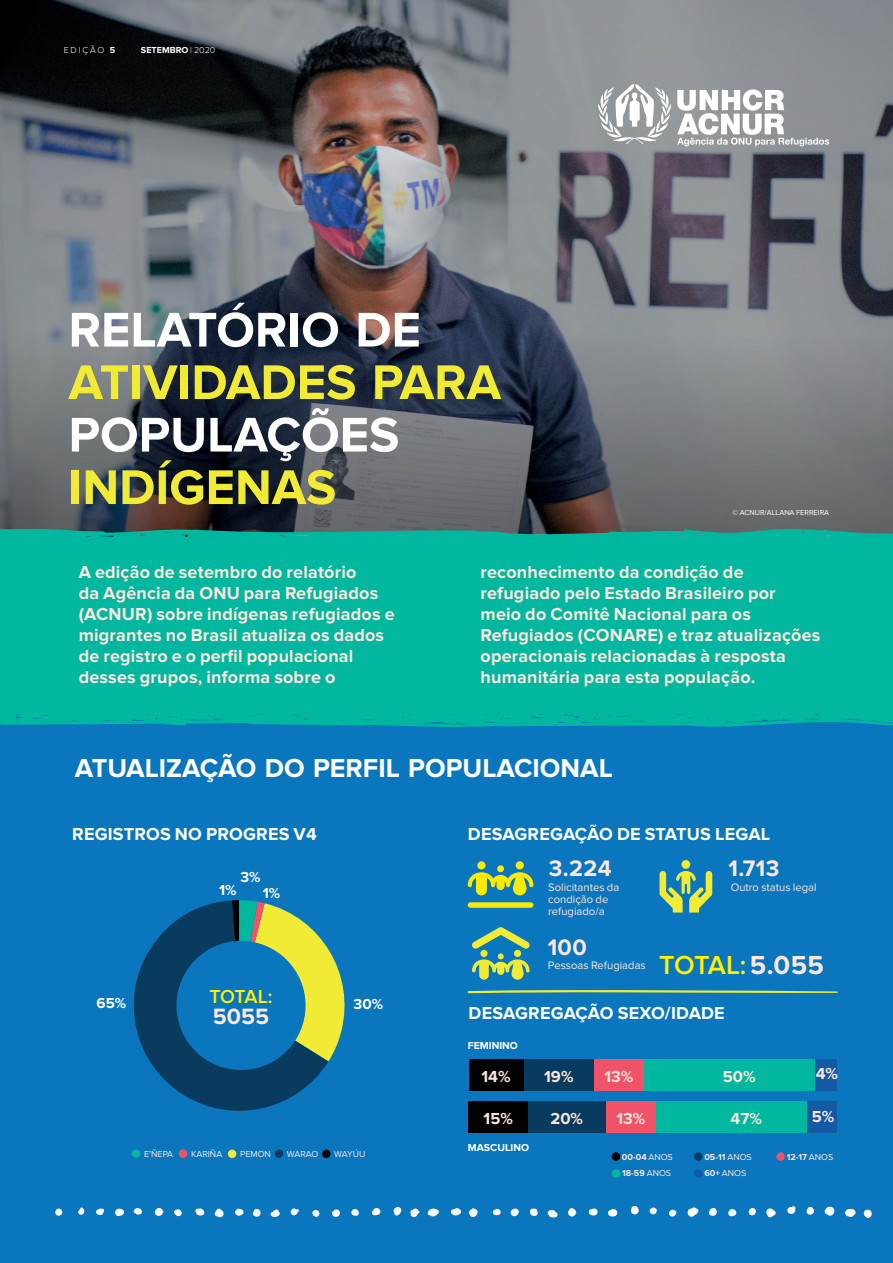
<style>
.page{position:relative;width:893px;height:1263px;background:#fff}
.page>*{position:absolute;margin:0;border:0;box-sizing:border-box;transform-origin:0 0}
.t1{font:700 50.55px "Proxima Nova";color:#f1eb35}
.t2{font:700 50.55px "Proxima Nova";color:#fff}
.t3{font:700 27px "Proxima Nova";color:#fff}
.t4{font:600 27px "Proxima Nova";color:#fff101}
.t5{font:700 23.25px "Proxima Nova";letter-spacing:.015em;color:#fde7dc}
.t6{font:700 22.95px "Proxima Nova";color:#fde7dc}
.t7{font:600 19.5px "Proxima Nova";color:#fff101}
.t8{font:700 18px/21px "Proxima Nova";letter-spacing:.01em;color:#fde7dc}
.t9{font:700 18px "Proxima Nova";letter-spacing:.01em;color:#fff}
.t10{font:700 16.5px "Proxima Nova";color:#fde7dc}
.t11{font:700 15px "Proxima Nova";color:#fff}
.t12{font:11.25px/12px "Proxima Nova";color:#fde7dc}
.t13{font:700 10.5px "Proxima Nova";color:#fff}
.t14{font:700 9px "Proxima Nova";color:#fde7dc}
.t15{font:9px "Proxima Nova";color:#fde7dc}
.t16{font:700 9px "Proxima Nova";color:#fff}
.t17{font:300 9px "Proxima Nova";letter-spacing:.2em;color:#fff}
.t18{font:7.5px "Proxima Nova";color:#fff}
.s1{font-weight:700}
.s2{font-weight:300}
.s3{font-weight:700;color:#fde7dc}
.s4{font-weight:400}
</style>
<div class="page">
<div style="left:0;top:714px;width:893px;height:549px;background:#0976bd"></div>
<img style="left:0;top:0;width:893px;height:242px">
<div style="left:0;top:538px;width:893px;height:176px;background:#02b79f"></div>
<svg style="left:0;top:714px;width:893px;height:13px"></svg>
<svg style="left:0;top:242px;width:893px;height:286px;background:#5c6068"></svg>
<svg style="left:0;top:528px;width:893px;height:10px;background:#1b9183"></svg>
<svg style="left:597px;top:84px;width:232px;height:62px"></svg>
<div style="left:644px;top:1059px;width:191px;height:32px;background:#02b79f"></div>
<div style="left:656px;top:1101px;width:180px;height:32px;background:#02b79f"></div>
<div style="left:594px;top:1059px;width:50px;height:32px;background:#f05268"></div>
<div style="left:606px;top:1101px;width:50px;height:32px;background:#f05268"></div>
<div style="left:523px;top:1059px;width:71px;height:32px;background:#093b60"></div>
<div style="left:528px;top:1101px;width:78px;height:32px;background:#093b60"></div>
<div style="left:469px;top:1101px;width:59px;height:32px;background:#000001"></div>
<div style="left:469px;top:1059px;width:54px;height:32px;background:#000001"></div>
<div style="left:612px;top:1169px;width:8px;height:9px;background:#02b79f;border-radius:50%"></div>
<div style="left:694px;top:1169px;width:8px;height:9px;background:#1359a3;border-radius:50%"></div>
<div style="left:612px;top:1152px;width:8px;height:9px;background:#000001;border-radius:50%"></div>
<div style="left:694px;top:1152px;width:8px;height:9px;background:#093b60;border-radius:50%"></div>
<div style="left:776px;top:1152px;width:9px;height:9px;background:#f05268;border-radius:50%"></div>
<div style="left:132px;top:1149px;width:8px;height:9px;background:#02b79f;border-radius:50%"></div>
<div style="left:179px;top:1149px;width:8px;height:9px;background:#f05268;border-radius:50%"></div>
<div style="left:228px;top:1149px;width:8px;height:9px;background:#f1eb35;border-radius:50%"></div>
<div style="left:275px;top:1149px;width:8px;height:9px;background:#093b60;border-radius:50%"></div>
<div style="left:322px;top:1149px;width:9px;height:9px;background:#000001;border-radius:50%"></div>
<svg style="left:133px;top:900px;width:195px;height:211px;fill:#093b5f"></svg>
<svg style="left:232px;top:900px;width:113px;height:161px"></svg>
<div style="left:176px;top:941px;width:130px;height:129px;background:#0976bd;border-radius:50%"></div>
<div style="left:815px;top:1059px;width:22px;height:32px;background:#1359a3"></div>
<div style="left:808px;top:1101px;width:29px;height:32px;background:#1359a3"></div>
<svg style="left:863px;top:1209px;width:9px;height:9px"></svg>
<svg style="left:845px;top:1208px;width:11px;height:9px"></svg>
<svg style="left:824px;top:1206px;width:11px;height:10px"></svg>
<svg style="left:806px;top:1206px;width:8px;height:9px"></svg>
<svg style="left:787px;top:1206px;width:9px;height:8px"></svg>
<svg style="left:766px;top:1208px;width:10px;height:9px"></svg>
<svg style="left:749px;top:1208px;width:7px;height:7px"></svg>
<svg style="left:728px;top:1209px;width:9px;height:7px"></svg>
<svg style="left:709px;top:1208px;width:8px;height:8px"></svg>
<svg style="left:687px;top:1207px;width:12px;height:10px"></svg>
<svg style="left:669px;top:1209px;width:8px;height:8px"></svg>
<svg style="left:650px;top:1207px;width:7px;height:7px"></svg>
<svg style="left:631px;top:1206px;width:8px;height:8px"></svg>
<svg style="left:608px;top:1209px;width:10px;height:8px"></svg>
<svg style="left:588px;top:1208px;width:10px;height:7px"></svg>
<svg style="left:568px;top:1208px;width:8px;height:9px"></svg>
<svg style="left:547px;top:1210px;width:11px;height:8px"></svg>
<svg style="left:529px;top:1208px;width:9px;height:8px"></svg>
<svg style="left:510px;top:1208px;width:9px;height:9px"></svg>
<svg style="left:492px;top:1208px;width:9px;height:7px"></svg>
<svg style="left:469px;top:1208px;width:9px;height:9px"></svg>
<svg style="left:450px;top:1208px;width:12px;height:7px"></svg>
<svg style="left:428px;top:1208px;width:11px;height:9px"></svg>
<svg style="left:410px;top:1208px;width:10px;height:9px"></svg>
<svg style="left:393px;top:1207px;width:9px;height:9px"></svg>
<svg style="left:372px;top:1208px;width:9px;height:7px"></svg>
<svg style="left:351px;top:1209px;width:8px;height:7px"></svg>
<svg style="left:332px;top:1209px;width:8px;height:8px"></svg>
<svg style="left:312px;top:1210px;width:8px;height:7px"></svg>
<svg style="left:291px;top:1208px;width:8px;height:7px"></svg>
<svg style="left:270px;top:1209px;width:10px;height:8px"></svg>
<svg style="left:253px;top:1209px;width:8px;height:8px"></svg>
<svg style="left:235px;top:1208px;width:9px;height:8px"></svg>
<svg style="left:214px;top:1208px;width:10px;height:10px"></svg>
<svg style="left:195px;top:1208px;width:10px;height:8px"></svg>
<svg style="left:174px;top:1209px;width:8px;height:7px"></svg>
<svg style="left:154px;top:1208px;width:10px;height:8px"></svg>
<svg style="left:133px;top:1208px;width:9px;height:6px"></svg>
<svg style="left:115px;top:1208px;width:9px;height:8px"></svg>
<svg style="left:96px;top:1208px;width:8px;height:7px"></svg>
<svg style="left:78px;top:1207px;width:7px;height:8px"></svg>
<svg style="left:55px;top:1208px;width:7px;height:8px"></svg>
<div style="left:681px;top:860px;width:9px;height:9px;background:#f1eb35;border-radius:50%"></div>
<svg style="left:659px;top:871px;width:53px;height:41px"></svg>
<svg style="left:467px;top:990px;width:371px;height:3px"></svg>
<svg style="left:468px;top:872px;width:65px;height:23px"></svg>
<div style="left:516px;top:861px;width:8px;height:8px;background:#f9eb06;border-radius:50%"></div>
<div style="left:477px;top:861px;width:9px;height:8px;background:#f9eb06;border-radius:50%"></div>
<div style="left:497px;top:865px;width:7px;height:7px;background:#f9eb06;border-radius:50%"></div>
<div style="left:468px;top:902px;width:65px;height:6px;background:#f9eb06;border-radius:3px"></div>
<svg style="left:472px;top:927px;width:58px;height:53px"></svg>
<p class="t17" style="left:64px;top:44px;width:53px">Edição <span class="s1">5</span></p>
<p class="t16" style="left:141px;top:44px;width:76px">Setembro <span class="s2">| 2020</span></p>
<h1 class="t2" style="left:69px;top:301px;width:354px">Relatório de</h1>
<h1 class="t1" style="left:69px;top:353px;width:427px">Atividades para</h1>
<h1 class="t2" style="left:69px;top:406px;width:326px">Populações</h1>
<h1 class="t1" style="left:69px;top:458px;width:200px">Indígenas</h1>
<p class="t18" style="left:732px;top:508px;width:54px">© ACNUR/Allana</p>
<p class="t18" style="left:796px;top:508px;width:29px">Ferreira</p>
<p class="t8" style="left:79px;top:561px;width:317px">A edição de setembro do relatório<br>da Agência da ONU para Refugiados (ACNUR) sobre indígenas refugiados e migrantes no Brasil atualiza os dados de registro e o perfil populacional desses grupos, informa sobre o</p>
<p class="t8" style="left:480px;top:561px;width:341px">reconhecimento da condição de refugiado pelo Estado Brasileiro por meio do Comitê Nacional para os Refugiados (CONARE) e traz atualizações operacionais relacionadas à resposta humanitária para esta população.</p>
<h2 class="t3" style="left:75px;top:752px;width:539px">Atualização do Perfil Populacional</h2>
<p class="t9" style="left:72px;top:824px;width:11px">REGI</p>
<p class="t9" style="left:113px;top:824px;width:24px">STRO</p>
<p class="t9" style="left:160px;top:824px;width:59px">S NO PROGRE</p>
<p class="t9" style="left:279px;top:824px;width:40px">S V4</p>
<p class="t11" style="left:240px;top:869px;width:22px">3%</p>
<p class="t11" style="left:219px;top:882px;width:19px">1%</p>
<p class="t11" style="left:263px;top:884px;width:19px">1%</p>
<p class="t7" style="left:209px;top:985px;width:65px">TOTAL:</p>
<p class="t6" style="left:213px;top:1003px;width:58px">5055</p>
<p class="t11" style="left:97px;top:994px;width:31px">65%</p>
<p class="t11" style="left:354px;top:995px;width:31px">30%</p>
<p class="t15" style="left:144px;top:1148px;width:31px">E’ÑEPA</p>
<p class="t15" style="left:191px;top:1148px;width:33px">KARI ÑA</p>
<p class="t15" style="left:240px;top:1148px;width:32px">PEMON</p>
<p class="t15" style="left:287px;top:1148px;width:33px">WARAO</p>
<p class="t15" style="left:334px;top:1148px;width:31px">Wayúu</p>
<p class="t9" style="left:468px;top:824px;width:304px">Desagregação de status legal</p>
<p class="t5" style="left:549px;top:855px;width:64px">3.224</p>
<p class="t5" style="left:728px;top:855px;width:53px">1.713</p>
<p class="t12" style="left:548px;top:881px;width:73px">Solicitantes da condição de refugiado/a</p>
<p class="t12" style="left:731px;top:881px;width:87px">Outro status legal</p>
<p class="t5" style="left:548px;top:933px;width:41px">100</p>
<h2 class="t4" style="left:659px;top:949px;width:166px">TOTAL:<span class="s3">5.055</span></h2>
<p class="t9" style="left:469px;top:1002px;width:258px">Desagregação Sexo/Idade</p>
<p class="t12" style="left:548px;top:960px;width:99px">Pessoas Refugiadas</p>
<p class="t13" style="left:468px;top:1039px;width:52px">Feminino</p>
<p class="t10" style="left:481px;top:1067px;width:31px">14%</p>
<p class="t10" style="left:484px;top:1109px;width:31px">15%</p>
<p class="t13" style="left:468px;top:1141px;width:9px">Mascu</p>
<p class="t13" style="left:505px;top:1141px;width:26px">lino</p>
<p class="t10" style="left:544px;top:1067px;width:31px">19%</p>
<p class="t10" style="left:550px;top:1109px;width:34px">20%</p>
<p class="t10" style="left:604px;top:1067px;width:30px">13%</p>
<p class="t10" style="left:616px;top:1109px;width:30px">13%</p>
<p class="t10" style="left:723px;top:1067px;width:34px">50%</p>
<p class="t10" style="left:731px;top:1109px;width:33px">47%</p>
<p class="t10" style="left:816px;top:1064px;width:24px">4%</p>
<p class="t10" style="left:812px;top:1107px;width:24px">5%</p>
<p class="t14" style="left:622px;top:1151px;width:52px">00-04 <span class="s4">ANOS</span></p>
<p class="t14" style="left:704px;top:1151px;width:49px">05-11 <span class="s4">ANOS</span></p>
<p class="t14" style="left:787px;top:1151px;width:48px">12-17 <span class="s4">ANOS</span></p>
<p class="t14" style="left:622px;top:1168px;width:51px">18-59 <span class="s4">ANOS</span></p>
<p class="t15" style="left:704px;top:1168px;width:43px"><span class="s1">60+</span> ANOS</p>
</div>
